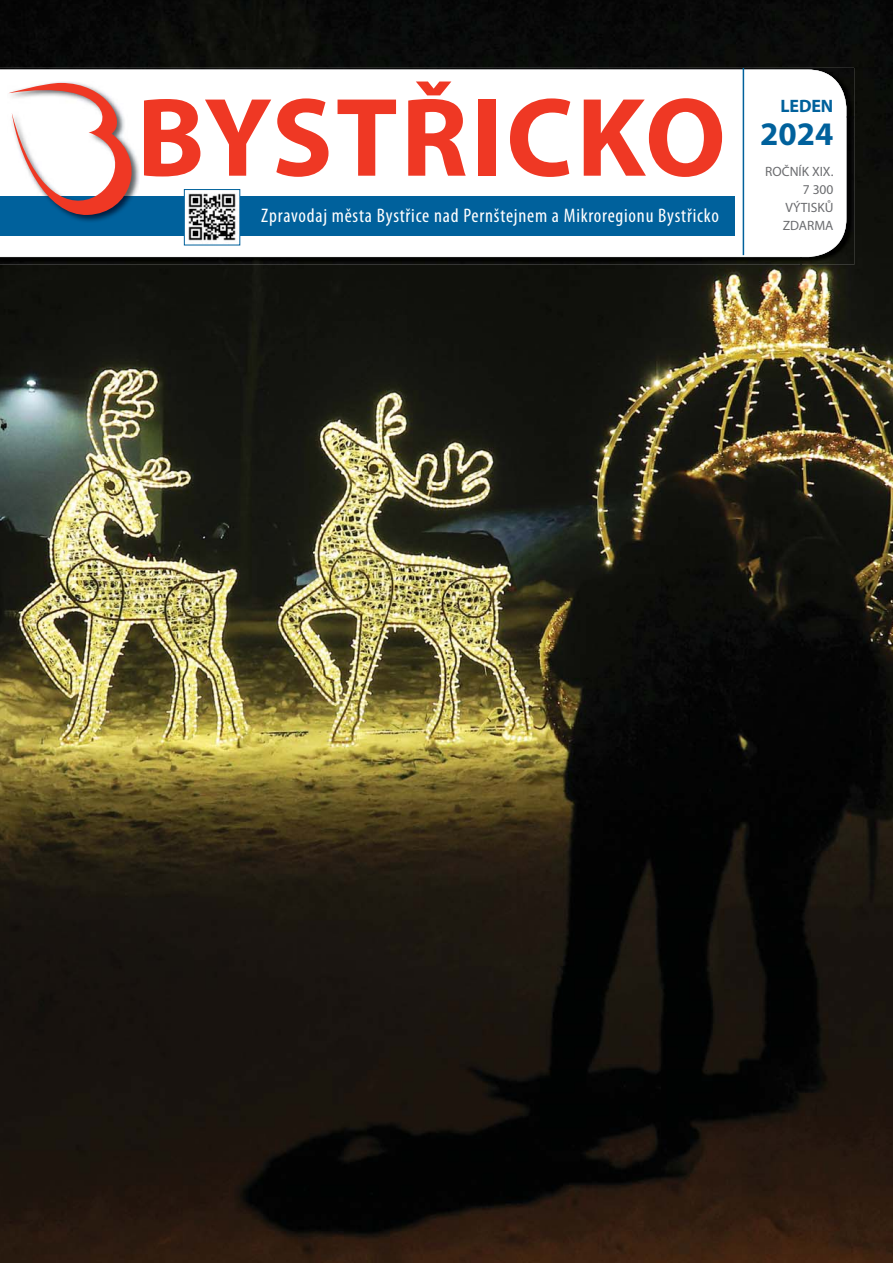
<style>
.page{position:relative;width:893px;height:1263px;background:#fff}
.page>*{position:absolute;margin:0;border:0;box-sizing:border-box;transform-origin:0 0}
.t1{font:700 112.95px "Myriad Pro";letter-spacing:.025em;color:#ef3824}
.t2{font:700 33px "Myriad Pro";color:#00619c}
.t3{font:condensed 19.65px "Myriad Pro";letter-spacing:.04em;color:#fff}
.t4{font:700 18px "Myriad Pro";letter-spacing:-.01em;color:#00619c}
.t5{font:13.5px/18px "Myriad Pro";color:#6b6c6f;text-align:right}
</style>
<div class="page">
<img style="left:0;top:0;width:893px;height:1263px">
<img style="left:0;top:68px;width:854px;height:49px">
<img style="left:801px;top:117px;width:53px;height:148px">
<img style="left:0;top:257px;width:801px;height:8px">
<svg style="left:0;top:70px;width:846px;height:187px"></svg>
<div style="left:0;top:197px;width:735px;height:39px;background:#00619c"></div>
<svg style="left:6px;top:77px;width:160px;height:204px"></svg>
<hr style="left:743px;top:68px;width:1px;height:187px;background:#00619c">
<img style="left:186px;top:191px;width:52px;height:52px">
<div style="left:184px;top:189px;width:56px;height:56px;border:1px solid #00619c"></div>
<h1 class="t1" style="left:137px;top:95px;width:591px">BYSTŘICKO</h1>
<p class="t3" style="left:261px;top:208px;width:459px">Zpravodaj města Bystřice nad Pernštejnem a Mikroregionu Bystřicko</p>
<p class="t4" style="left:781px;top:99px;width:54px">LEDEN</p>
<h2 class="t2" style="left:760px;top:121px;width:75px">2024</h2>
<p class="t5" style="left:765px;top:164px;width:70px">ROČNÍK XIX.<br>7 300<br>VÝTISKŮ<br>ZDARMA</p>
</div>
